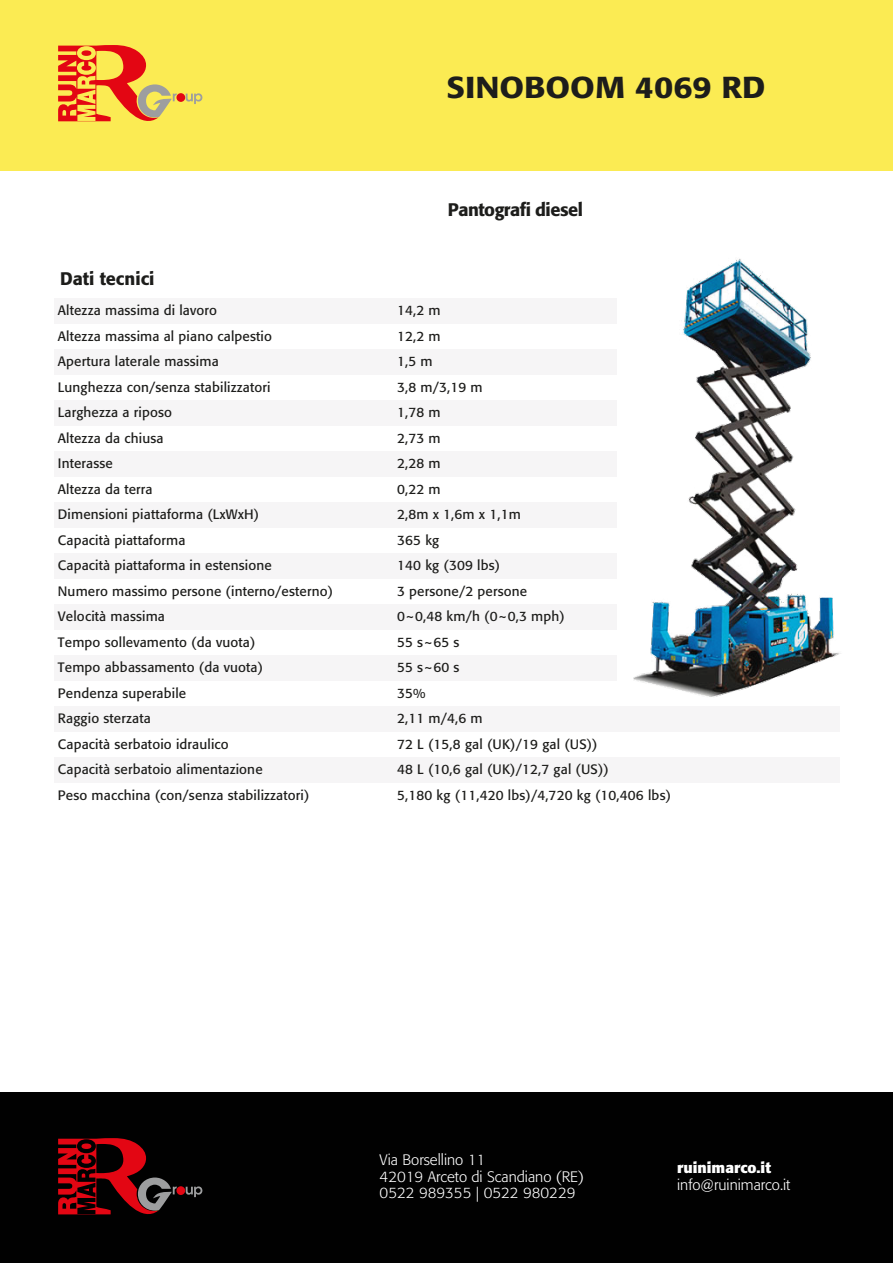
<style>
.page{position:relative;width:893px;height:1263px;background:#fff}
.page>*{position:absolute;margin:0;border:0;box-sizing:border-box;transform-origin:0 0}
.t1{font:500 30px "Formata";color:#1d1d1b;scale:1.1 1}
.t2{font:500 18px "Formata";letter-spacing:-.025em;color:#1d1d1b}
.t3{font:500 18px "Formata";color:#1d1d1b}
.t4{font:300 15px/16.5px "Formata";color:#fff}
.t5{font:700 15px "Formata";color:#fff}
.t6{font:13.5px "Formata";letter-spacing:.01em;color:#1d1d1b}
</style>
<div class="page">
<div style="left:0;top:0;width:893px;height:170px;background:#fbeb53"></div>
<div style="left:0;top:1093px;width:893px;height:170px;background:#010101"></div>
<div style="left:54px;top:298px;width:562px;height:26px;background:#f6f5f6"></div>
<div style="left:54px;top:349px;width:562px;height:26px;background:#f6f5f6"></div>
<div style="left:54px;top:400px;width:562px;height:26px;background:#f6f5f6"></div>
<div style="left:54px;top:451px;width:562px;height:26px;background:#f6f5f6"></div>
<div style="left:54px;top:502px;width:562px;height:26px;background:#f6f5f6"></div>
<div style="left:54px;top:553px;width:562px;height:26px;background:#f6f5f6"></div>
<div style="left:54px;top:604px;width:562px;height:26px;background:#f6f5f6"></div>
<div style="left:54px;top:655px;width:562px;height:26px;background:#f6f5f6"></div>
<div style="left:54px;top:706px;width:785px;height:26px;background:#f6f5f6"></div>
<div style="left:54px;top:757px;width:785px;height:26px;background:#f6f5f6"></div>
<svg style="left:186px;top:93px;width:16px;height:11px"></svg>
<div style="left:176px;top:93px;width:9px;height:9px;background:#e30613;border-radius:50%"></div>
<svg style="left:58px;top:45px;width:119px;height:77px"></svg>
<svg style="left:186px;top:1186px;width:16px;height:11px"></svg>
<div style="left:176px;top:1186px;width:9px;height:9px;background:#e30613;border-radius:50%"></div>
<svg style="left:58px;top:1138px;width:119px;height:77px"></svg>
<img style="left:633px;top:259px;width:208px;height:438px">
<h1 class="t1" style="left:446px;top:68px;width:291px">SINOBOOM 4069 RD</h1>
<h2 class="t3" style="left:60px;top:268px;width:96px">Dati tecnici</h2>
<h2 class="t2" style="left:448px;top:199px;width:137px">Pantografi diesel</h2>
<p class="t6" style="left:58px;top:302px;width:161px">Altezza massima di lavoro</p>
<p class="t6" style="left:397px;top:302px;width:45px">14,2 m</p>
<p class="t6" style="left:58px;top:328px;width:216px">Altezza massima al piano calpestio</p>
<p class="t6" style="left:397px;top:328px;width:45px">12,2 m</p>
<p class="t6" style="left:58px;top:353px;width:162px">Apertura laterale massima</p>
<p class="t6" style="left:397px;top:353px;width:37px">1,5 m</p>
<p class="t6" style="left:58px;top:379px;width:214px">Lunghezza con/senza stabilizzatori</p>
<p class="t6" style="left:397px;top:379px;width:87px">3,8 m/3,19 m</p>
<p class="t6" style="left:58px;top:404px;width:116px">Larghezza a riposo</p>
<p class="t6" style="left:397px;top:404px;width:45px">1,78 m</p>
<p class="t6" style="left:58px;top:430px;width:107px">Altezza da chiusa</p>
<p class="t6" style="left:397px;top:430px;width:45px">2,73 m</p>
<p class="t6" style="left:58px;top:455px;width:57px">Interasse</p>
<p class="t6" style="left:397px;top:455px;width:45px">2,28 m</p>
<p class="t6" style="left:58px;top:481px;width:96px">Altezza da terra</p>
<p class="t6" style="left:397px;top:481px;width:45px">0,22 m</p>
<p class="t6" style="left:58px;top:506px;width:203px">Dimensioni piattaforma (LxWxH)</p>
<p class="t6" style="left:397px;top:506px;width:125px">2,8m x 1,6m x 1,1m</p>
<p class="t6" style="left:58px;top:532px;width:129px">Capacità piattaforma</p>
<p class="t6" style="left:397px;top:532px;width:44px">365 kg</p>
<p class="t6" style="left:58px;top:557px;width:215px">Capacità piattaforma in estensione</p>
<p class="t6" style="left:397px;top:557px;width:105px">140 kg (309 lbs)</p>
<p class="t6" style="left:58px;top:583px;width:277px">Numero massimo persone (interno/esterno)</p>
<p class="t6" style="left:397px;top:583px;width:132px">3 persone/2 persone</p>
<p class="t6" style="left:58px;top:608px;width:109px">Velocità massima</p>
<p class="t6" style="left:397px;top:608px;width:169px">0~0,48 km/h (0~0,3 mph)</p>
<p class="t6" style="left:58px;top:634px;width:199px">Tempo sollevamento (da vuota)</p>
<p class="t6" style="left:397px;top:634px;width:64px">55 s~65 s</p>
<p class="t6" style="left:58px;top:659px;width:207px">Tempo abbassamento (da vuota)</p>
<p class="t6" style="left:397px;top:659px;width:64px">55 s~60 s</p>
<p class="t6" style="left:58px;top:685px;width:130px">Pendenza superabile</p>
<p class="t6" style="left:397px;top:685px;width:30px">35%</p>
<p class="t6" style="left:58px;top:710px;width:94px">Raggio sterzata</p>
<p class="t6" style="left:397px;top:710px;width:87px">2,11 m/4,6 m</p>
<p class="t6" style="left:58px;top:736px;width:172px">Capacità serbatoio idraulico</p>
<p class="t6" style="left:397px;top:736px;width:202px">72 L (15,8 gal (UK)/19 gal (US))</p>
<p class="t6" style="left:58px;top:761px;width:206px">Capacità serbatoio alimentazione</p>
<p class="t6" style="left:397px;top:761px;width:213px">48 L (10,6 gal (UK)/12,7 gal (US))</p>
<p class="t6" style="left:58px;top:787px;width:253px">Peso macchina (con/senza stabilizzatori)</p>
<p class="t6" style="left:397px;top:787px;width:275px">5,180 kg (11,420 lbs)/4,720 kg (10,406 lbs)</p>
<p class="t4" style="left:380px;top:1152px;width:206px">Via Borsellino 11<br>42019 Arceto di Scandiano (RE)<br>0522 989355 | 0522 980229</p>
<p class="t5" style="left:677px;top:1158px;width:95px">ruinimarco.it</p>
<p class="t4" style="left:677px;top:1176px;width:115px">info@ruinimarco.it</p>
</div>
